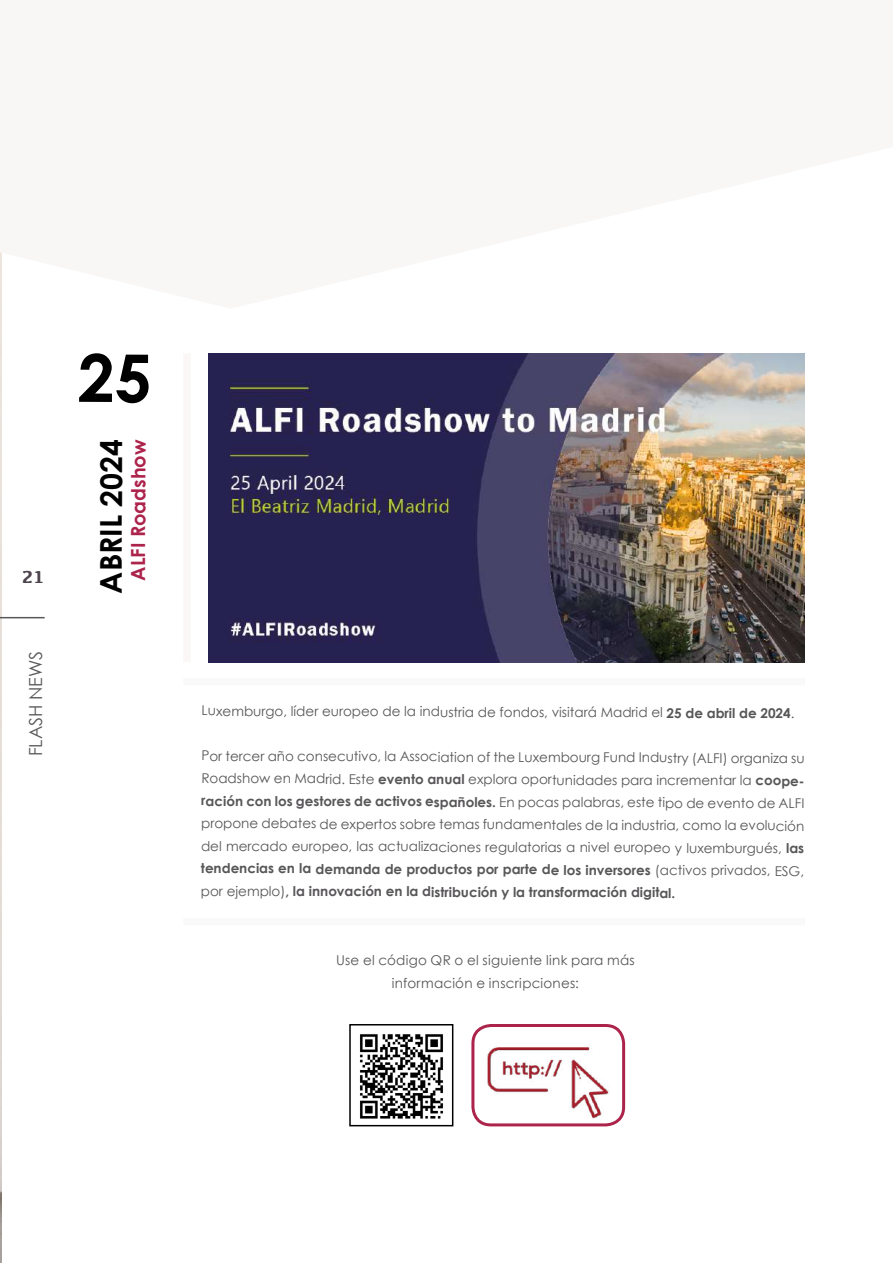
<style>
.page{position:relative;width:893px;height:1263px;background:#fff}
.page>*{position:absolute;margin:0;border:0;box-sizing:border-box;transform-origin:0 0}
.t1{font:700 66px "Century Gothic";color:#000}
.t2{font:700 30px "Century Gothic";letter-spacing:-.005em;color:#000}
.t3{font:700 19.5px "Century Gothic";letter-spacing:-.005em;color:#ac234b}
.t4{font:18px "Century Gothic";color:#58585a}
.t5{font:700 18px "Kefa";color:#4c434c}
.t6{font:13.5px/22.5px "Century Gothic";letter-spacing:-.005em;color:#585658;text-align:justify}
.t7{font:13.5px/22.5px "Century Gothic";letter-spacing:.02em;color:#585658;text-align:center}
.s1{font-weight:700}
</style>
<div class="page">
<img style="left:0;top:431px;width:1px;height:832px">
<img style="left:360px;top:1034px;width:83px;height:85px">
<div style="left:349px;top:1024px;width:104px;height:102px;border:2px solid #000"></div>
<img style="left:475px;top:1037px;width:149px;height:86px">
<div style="left:471px;top:1024px;width:154px;height:102px;border:3px solid #ac234b;border-radius:18px"></div>
<svg style="left:0;top:309px;width:1px;height:122px"></svg>
<div style="left:183px;top:678px;width:622px;height:7px;background:#f9f9f9"></div>
<div style="left:183px;top:918px;width:622px;height:7px;background:#f9f9f9"></div>
<div style="left:183px;top:353px;width:8px;height:309px;background:#faf7f6"></div>
<hr style="left:0;top:617px;width:45px;height:1px;background:#58585a">
<img style="left:208px;top:354px;width:597px;height:308px">
<h3 class="t5" style="left:22px;top:564px;width:24px">21</h3>
<h3 class="t4" style="left:25px;top:756px;width:107px;rotate:-90deg">FLASH NEWS</h3>
<h1 class="t1" style="left:78px;top:336px;width:76px">25</h1>
<h2 class="t2" style="left:92px;top:593px;width:156px;rotate:-90deg">ABRIL 2024</h2>
<h3 class="t3" style="left:126px;top:581px;width:143px;rotate:-90deg">ALFI Roadshow</h3>
<p class="t6" style="left:202px;top:700px;width:594px">Luxemburgo, líder europeo de la industria de fondos, visitará Madrid el <span class="s1">25 de abril de 2024</span>.</p>
<p class="t6" style="left:201px;top:745px;width:605px">Por tercer año consecutivo, la Association of the Luxembourg Fund Industry (ALFI) organiza su Roadshow en Madrid. Este <span class="s1">evento anual</span> explora oportunidades para incrementar la <span class="s1">coope&shy;ración con los gestores de activos españoles.</span> En pocas palabras, este tipo de evento de ALFI</p>
<p class="t6" style="left:201px;top:813px;width:605px">propone debates de expertos sobre temas fundamentales de la industria, como la evolución del mercado europeo, las actualizaciones regulatorias a nivel europeo y luxemburgués, <span class="s1">las tendencias en la demanda de productos por parte de los inversores</span> (activos privados, ESG, por ejemplo)<span class="s1">, la innovación en la distribución y la transformación digital.</span></p>
<p class="t7" style="left:336px;top:949px;width:300px">Use el código QR o el siguiente link para más información e inscripciones:</p>
</div>
